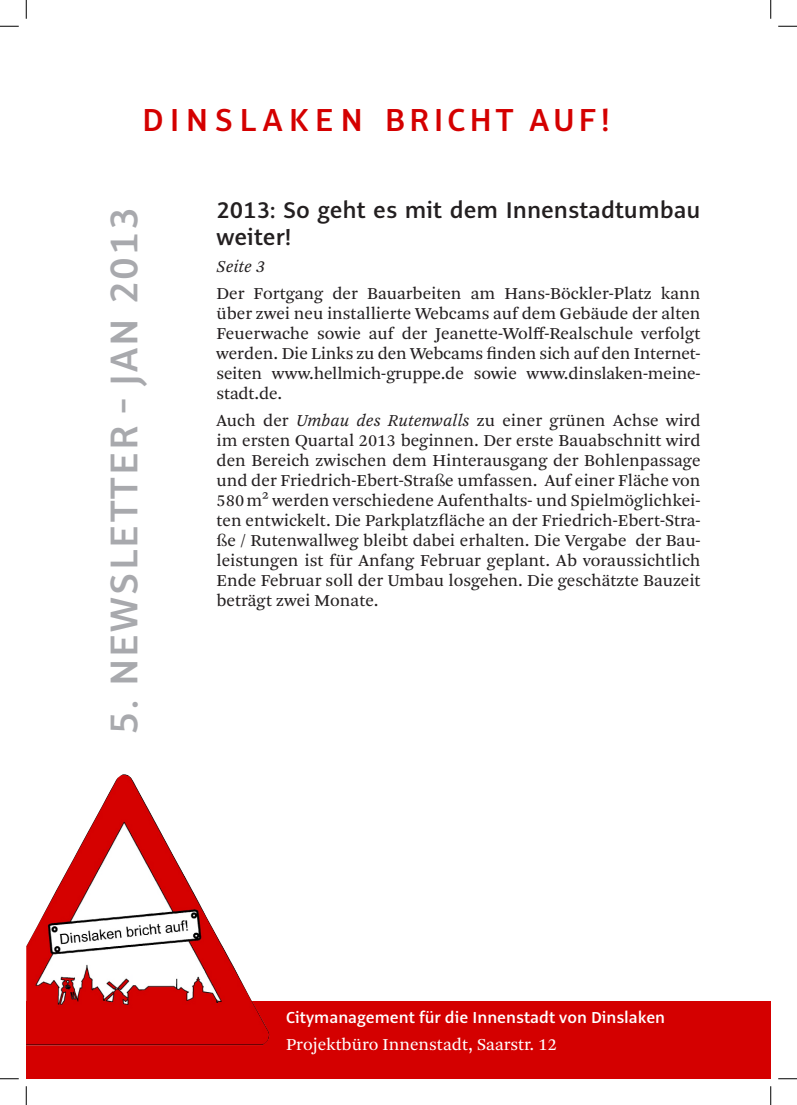
<style>
.page{position:relative;width:797px;height:1105px;background:#fff}
.page>*{position:absolute;margin:0;border:0;box-sizing:border-box;transform-origin:0 0}
.Fließtext_12{font:600 42.5px "Alto Pro";letter-spacing:.05em;color:#a8a9ad}
.überschrift{font:600 35px "Alto Pro";letter-spacing:.18em;color:#d40000}
.überschrift-2{font:600 25px/26.2px "Alto Pro";color:#231f20}
.Fließtext_12-2{font:17.5px/20px "Arnhem Pro Blond";color:#231f20;text-align:justify}
.Fließtext_12-3{font:600 17.5px "Alto Pro";color:#fff}
.Fließtext_12-4{font:17.5px "Arnhem Pro Blond";color:#fff}
.Fließtext_12-5{font:italic 17.5px "Arnhem Pro Blond";color:#231f20}
.s1{font-style:italic}
</style>
<div class="page">
<div style="left:26px;top:1001px;width:744px;height:78px;background:#d40000"></div>
<img style="left:26px;top:774px;width:244px;height:271px">
<svg style="left:0;top:25px;width:19px;height:2px"></svg>
<svg style="left:778px;top:25px;width:19px;height:2px"></svg>
<svg style="left:0;top:1078px;width:19px;height:1px"></svg>
<svg style="left:778px;top:1078px;width:19px;height:1px"></svg>
<svg style="left:25px;top:0;width:2px;height:19px"></svg>
<svg style="left:25px;top:1086px;width:2px;height:19px"></svg>
<svg style="left:770px;top:0;width:1px;height:19px"></svg>
<svg style="left:770px;top:1086px;width:1px;height:19px"></svg>
<p class="überschrift" style="left:142px;top:98px;width:469px">DINSLAKEN BRICHT AUF!</p>
<p class="Fließtext_12" style="left:98px;top:735px;width:529px;rotate:-90deg">5. NEWSLETTER - JAN 2013</p>
<p class="überschrift-2" style="left:216px;top:197px;width:485px">2013: So geht es mit dem Innenstadtumbau weiter!</p>
<p class="Fließtext_12-5" style="left:216px;top:255px;width:50px">Seite 3</p>
<p class="Fließtext_12-2" style="left:216px;top:283px;width:485px">Der Fortgang der Bauarbeiten am Hans-Böckler-Platz kann über zwei neu installierte Webcams auf dem Gebäude der alten Feuerwache sowie auf der Jeanette-Wolff-Realschule verfolgt werden. Die Links zu den Webcams finden sich auf den Internet&shy;seiten www.hellmich-gruppe.de sowie www.dinslaken-meine&shy;stadt.de.</p>
<p class="Fließtext_12-2" style="left:216px;top:410px;width:485px">Auch der <span class="s1">Umbau des Rutenwalls</span> zu einer grünen Achse wird im ersten Quartal 2013 beginnen. Der erste Bauabschnitt wird den Bereich zwischen dem Hinterausgang der Bohlenpassage und der Friedrich-Ebert-Straße umfassen. Auf einer Fläche von 580m² werden verschiedene Aufenthalts- und Spielmöglichkei&shy;ten entwickelt. Die Parkplatzfläche an der Friedrich-Ebert-Stra&shy;ße / Rutenwallweg bleibt dabei erhalten. Die Vergabe der Bau&shy;leistungen ist für Anfang Februar geplant. Ab voraussichtlich Ende Februar soll der Umbau losgehen. Die geschätzte Bauzeit beträgt zwei Monate.</p>
<p class="Fließtext_12-3" style="left:286px;top:1007px;width:380px">Citymanagement für die Innenstadt von Dinslaken</p>
<p class="Fließtext_12-4" style="left:286px;top:1033px;width:272px">Projektbüro Innenstadt, Saarstr. 12</p>
</div>
